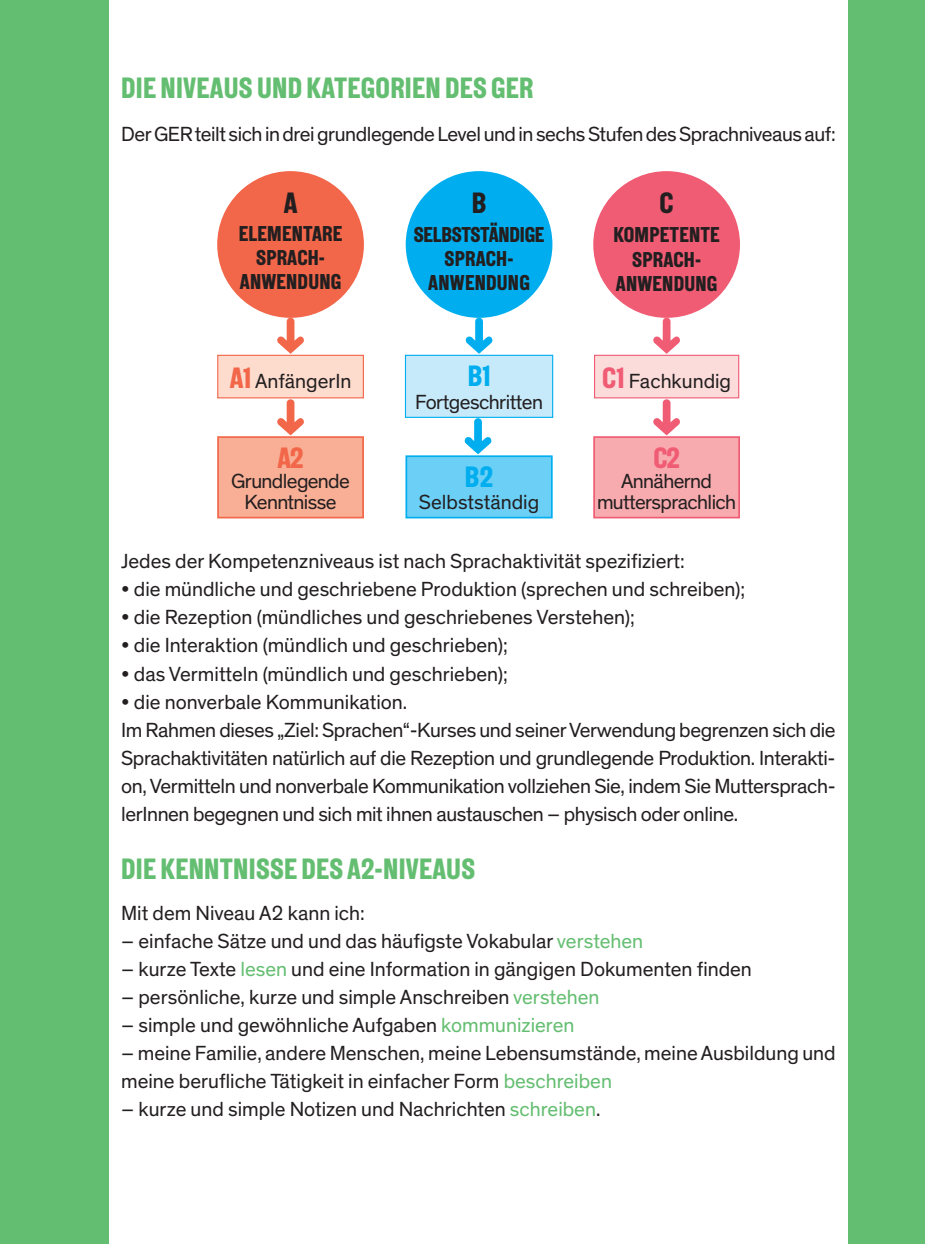
<style>
.page{position:relative;width:925px;height:1244px;background:#fff}
.page>*{position:absolute;margin:0;border:0;box-sizing:border-box;transform-origin:0 0}
.t1{font:29.25px "New Grotesk Square FIVE";letter-spacing:.01em;color:#64be71}
.t2{font:29.25px "New Grotesk Square FIVE";color:#00aeef}
.t3{font:29.25px "New Grotesk Square FIVE";color:#231f20}
.t4{font:29.25px "New Grotesk Square FIVE";color:#f26649}
.t5{font:29.25px "New Grotesk Square FIVE";color:#f05c74}
.t6{font:21.38px/24.1px "New Grotesk Square FIVE";letter-spacing:.01em;color:#231f20;text-align:center}
.t7{font:20.7px/28.1px "Theinhardt";color:#231f20}
.t8{font:20.7px/28.1px "Theinhardt";letter-spacing:-.02em;color:#231f20}
.t9{font:20.7px/20.2px "Theinhardt";letter-spacing:-.03em;color:#231f20;text-align:center}
.t10{font:20.7px "Theinhardt";letter-spacing:-.025em;color:#231f20}
.s1{font-family:"New Grotesk Square FIVE";font-size:29.25px;color:#f26649}
.s2{font-family:"New Grotesk Square FIVE";font-size:29.25px;color:#f05c74}
.s3{color:#64be71}
</style>
<div class="page">
<div style="left:848px;top:0;width:77px;height:1244px;background:#64be71"></div>
<div style="left:0;top:0;width:108px;height:1244px;background:#64be71"></div>
<div style="left:217px;top:171px;width:147px;height:147px;background:#f26649;border-radius:50%"></div>
<svg style="left:277px;top:318px;width:27px;height:36px"></svg>
<div style="left:218px;top:355px;width:145px;height:43px;background:#fddcce"></div>
<div style="left:217px;top:355px;width:147px;height:43px;border:1px solid #f26649"></div>
<svg style="left:277px;top:399px;width:27px;height:36px"></svg>
<div style="left:218px;top:437px;width:145px;height:80px;background:#f9af95"></div>
<div style="left:217px;top:436px;width:147px;height:82px;border:2px solid #f26649"></div>
<div style="left:594px;top:437px;width:145px;height:80px;background:#f8abae"></div>
<div style="left:593px;top:436px;width:147px;height:82px;border:2px solid #f05c74"></div>
<div style="left:406px;top:171px;width:146px;height:147px;background:#00aeef;border-radius:50%"></div>
<div style="left:405px;top:355px;width:148px;height:62px;background:#c6eafa"></div>
<div style="left:405px;top:355px;width:148px;height:63px;border:1px solid #00aeef"></div>
<svg style="left:465px;top:418px;width:26px;height:36px"></svg>
<div style="left:406px;top:456px;width:146px;height:61px;background:#6bcff6"></div>
<div style="left:405px;top:455px;width:148px;height:63px;border:2px solid #00aeef"></div>
<div style="left:593px;top:171px;width:147px;height:147px;background:#f05c74;border-radius:50%"></div>
<div style="left:594px;top:355px;width:145px;height:43px;background:#fcdcdb"></div>
<div style="left:594px;top:355px;width:145px;height:43px;border:1px solid #f05c74"></div>
<svg style="left:653px;top:399px;width:27px;height:36px"></svg>
<svg style="left:466px;top:318px;width:26px;height:36px"></svg>
<svg style="left:653px;top:318px;width:27px;height:36px"></svg>
<p class="t1" style="left:121px;top:70px;width:414px">DIE NIVEAUS UND KATEGORIEN DES GER</p>
<p class="t8" style="left:121px;top:120px;width:716px">Der GER teilt sich in drei grundlegende Level und in sechs Stufen des Sprachniveaus auf:</p>
<p class="t3" style="left:284px;top:184px;width:15px">A</p>
<p class="t6" style="left:239px;top:222px;width:105px">ELEMENTARE<br>SPRACH-<br>ANWENDUNG</p>
<p class="t7" style="left:230px;top:367px;width:123px"><span class="s1">A1</span> AnfängerIn</p>
<p class="t4" style="left:277px;top:440px;width:28px">A2</p>
<p class="t9" style="left:231px;top:472px;width:120px">Grundlegende<br>Kenntnisse</p>
<p class="t3" style="left:472px;top:184px;width:16px">B</p>
<p class="t6" style="left:414px;top:223px;width:132px">SELBSTSTÄNDIGE<br>SPRACH-<br>ANWENDUNG</p>
<p class="t2" style="left:468px;top:358px;width:24px">B1</p>
<p class="t10" style="left:415px;top:389px;width:129px">Fortgeschritten</p>
<p class="t2" style="left:465px;top:458px;width:30px">B2</p>
<p class="t7" style="left:419px;top:489px;width:122px">Selbstständig</p>
<p class="t3" style="left:660px;top:184px;width:15px">C</p>
<p class="t6" style="left:613px;top:222px;width:108px">KOMPETENTE<br>SPRACH-<br>ANWENDUNG</p>
<p class="t7" style="left:602px;top:367px;width:130px"><span class="s2">C1</span> Fachkundig</p>
<p class="t5" style="left:653px;top:440px;width:28px">C2</p>
<p class="t9" style="left:597px;top:472px;width:141px">Annähernd muttersprachlich</p>
<p class="t7" style="left:121px;top:548px;width:565px">Jedes der Kompetenzniveaus ist nach Sprachaktivität spezifiziert:</p>
<p class="t7" style="left:121px;top:576px;width:625px">• die mündliche und geschriebene Produktion (sprechen und schreiben);</p>
<p class="t7" style="left:121px;top:604px;width:515px">• die Rezeption (mündliches und geschriebenes Verstehen);</p>
<p class="t7" style="left:121px;top:632px;width:388px">• die Interaktion (mündlich und geschrieben);</p>
<p class="t7" style="left:121px;top:660px;width:388px">• das Vermitteln (mündlich und geschrieben);</p>
<p class="t8" style="left:121px;top:688px;width:716px">• die nonverbale Kommunikation.<br>Im Rahmen dieses „Ziel: Sprachen“-Kurses und seiner Verwendung begrenzen sich die Sprachaktivitäten natürlich auf die Rezeption und grundlegende Produktion. Interakti&shy;on, Vermitteln und nonverbale Kommunikation vollziehen Sie, indem Sie Muttersprach&shy;lerInnen begegnen und sich mit ihnen austauschen – physisch oder online.</p>
<p class="t1" style="left:121px;top:850px;width:355px">DIE KENNTNISSE DES A2-NIVEAUS</p>
<p class="t7" style="left:121px;top:899px;width:245px">Mit dem Niveau A2 kann ich:</p>
<p class="t7" style="left:121px;top:927px;width:523px">– einfache Sätze und und das häufigste Vokabular <span class="s3">verstehen</span></p>
<p class="t7" style="left:121px;top:955px;width:632px">– kurze Texte <span class="s3">lesen</span> und eine Information in gängigen Dokumenten finden</p>
<p class="t7" style="left:121px;top:983px;width:480px">– persönliche, kurze und simple Anschreiben <span class="s3">verstehen</span></p>
<p class="t7" style="left:121px;top:1011px;width:455px">– simple und gewöhnliche Aufgaben <span class="s3">kommunizieren</span></p>
<p class="t7" style="left:121px;top:1039px;width:716px">– meine Familie, andere Menschen, meine Lebensumstände, meine Ausbildung und meine berufliche Tätigkeit in einfacher Form <span class="s3">beschreiben</span></p>
<p class="t7" style="left:121px;top:1096px;width:481px">– kurze und simple Notizen und Nachrichten <span class="s3">schreiben</span>.</p>
</div>
